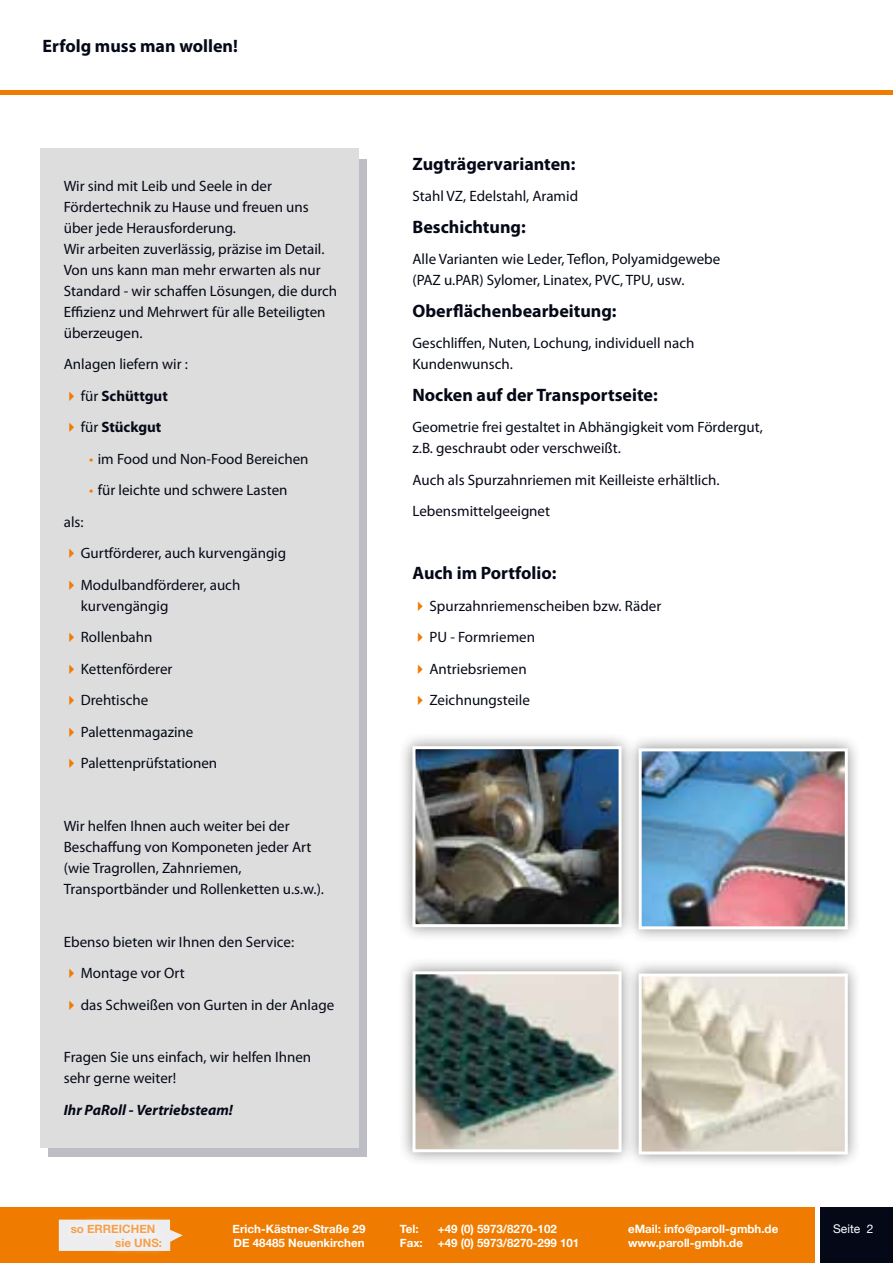
<style>
.page{position:relative;width:893px;height:1263px;background:#fff}
.page>*{position:absolute;margin:0;border:0;box-sizing:border-box;transform-origin:0 0}
.t1{font:700 18px "Myriad Pro";color:#050917}
.t2{font:15px/31.5px "Myriad Pro";color:#050917}
.t3{font:italic 700 15px "Myriad Pro";color:#050917}
.t4{font:12px "Helvetica Neue";color:#fff}
.t5{font:700 11.55px/13.8px "Helvetica Neue";color:#fff}
.t6{font:700 11.55px/13.8px "Helvetica Neue";color:#f59f4b}
.s1{font-weight:700}
.s2{color:#ef7c00}
</style>
<div class="page">
<div style="left:48px;top:159px;width:319px;height:998px;background:#bdbdc5"></div>
<div style="left:40px;top:148px;width:319px;height:999px;background:#ddd"></div>
<hr style="left:0;top:91px;width:893px;height:4px;background:#ef7c00">
<div style="left:0;top:1207px;width:814px;height:56px;background:#ef7c00"></div>
<div style="left:820px;top:1207px;width:73px;height:56px;background:#050917"></div>
<svg style="left:59px;top:1219px;width:124px;height:32px"></svg>
<svg style="left:62px;top:1218px;width:108px;height:35px;background:#efe3d9"></svg>
<div style="left:624px;top:734px;width:238px;height:209px;background:#1a1a18;opacity:.5"></div>
<img style="left:643px;top:752px;width:201px;height:173px">
<div style="left:639px;top:748px;width:209px;height:181px;border:3px solid #fff"></div>
<div style="left:624px;top:959px;width:238px;height:210px;background:#1a1a18;opacity:.5"></div>
<img style="left:643px;top:977px;width:201px;height:173px">
<div style="left:639px;top:973px;width:209px;height:181px;border:3px solid #fff"></div>
<div style="left:398px;top:732px;width:238px;height:209px;background:#1a1a18;opacity:.5"></div>
<img style="left:416px;top:750px;width:202px;height:173px">
<div style="left:412px;top:746px;width:210px;height:181px;border:3px solid #fff"></div>
<div style="left:398px;top:957px;width:238px;height:209px;background:#1a1a18;opacity:.5"></div>
<img style="left:416px;top:975px;width:202px;height:173px">
<div style="left:412px;top:971px;width:210px;height:181px;border:3px solid #fff"></div>
<p class="t1" style="left:43px;top:34px;width:197px">Erfolg muss man wollen!</p>
<p class="t2" style="left:64px;top:175px;width:275px;line-height:21px">Wir sind mit Leib und Seele in der Fördertechnik zu Hause und freuen uns über jede Herausforderung.<br>Wir arbeiten zuverlässig, präzise im Detail.<br>Von uns kann man mehr erwarten als nur Standard - wir schaffen Lösungen, die durch Effizienz und Mehrwert für alle Beteiligten überzeugen.</p>
<p class="t2" style="left:81px;top:348px;width:109px;text-indent:-17px">Anlagen liefern wir : für <span class="s1">Schüttgut </span>für <span class="s1">Stückgut</span></p>
<p class="t2" style="left:89px;top:442px;width:221px"><span class="s2">•</span> im Food und Non-Food Bereichen</p>
<p class="t2" style="left:89px;top:474px;width:200px"><span class="s2">•</span> für leichte und schwere Lasten</p>
<p class="t2" style="left:81px;top:505px;width:207px;text-indent:-17px">als:<br>Gurtförderer, auch kurvengängig<br>Modulbandförderer, auch</p>
<p class="t2" style="left:81px;top:589px;width:138px">kurvengängig<br>Rollenbahn<br>Kettenförderer<br>Drehtische<br>Palettenmagazine<br>Palettenprüfstationen</p>
<p class="t2" style="left:64px;top:815px;width:262px;line-height:21px">Wir helfen Ihnen auch weiter bei der Beschaffung von Komponeten jeder Art (wie Tragrollen, Zahnriemen, Transportbänder und Rollenketten u.s.w.).</p>
<p class="t2" style="left:81px;top:925px;width:255px;text-indent:-17px">Ebenso bieten wir Ihnen den Service:<br>Montage vor Ort<br>das Schweißen von Gurten in der Anlage</p>
<p class="t2" style="left:64px;top:1046px;width:249px;line-height:21px">Fragen Sie uns einfach, wir helfen Ihnen sehr gerne weiter!</p>
<p class="t3" style="left:64px;top:1100px;width:171px">Ihr PaRoll - Vertriebsteam!</p>
<p class="t1" style="left:412px;top:152px;width:165px">Zugträgervarianten:</p>
<p class="t2" style="left:412px;top:180px;width:167px">Stahl VZ, Edelstahl, Aramid</p>
<p class="t1" style="left:412px;top:215px;width:115px">Beschichtung:</p>
<p class="t2" style="left:412px;top:248px;width:309px;line-height:21px">Alle Varianten wie Leder, Teflon, Polyamidgewebe (PAZ u.PAR) Sylomer, Linatex, PVC, TPU, usw.</p>
<p class="t1" style="left:412px;top:299px;width:206px">Oberflächenbearbeitung:</p>
<p class="t2" style="left:412px;top:332px;width:283px;line-height:21px">Geschliffen, Nuten, Lochung, individuell nach<br>Kundenwunsch.</p>
<p class="t1" style="left:412px;top:383px;width:247px">Nocken auf der Transportseite:</p>
<p class="t2" style="left:412px;top:416px;width:352px;line-height:21px">Geometrie frei gestaltet in Abhängigkeit vom Fördergut, z.B. geschraubt oder verschweißt.</p>
<p class="t2" style="left:412px;top:463px;width:309px">Auch als Spurzahnriemen mit Keilleiste erhältlich.<br>Lebensmittelgeeignet</p>
<p class="t1" style="left:412px;top:561px;width:145px">Auch im Portfolio:</p>
<p class="t2" style="left:429px;top:589px;width:233px">Spurzahnriemenscheiben bzw. Räder<br>PU - Formriemen<br>Antriebsriemen<br>Zeichnungsteile</p>
<p class="t6" style="left:115px;top:1222px;width:48px;text-indent:-45px">so ERREICHEN sie UNS:</p>
<p class="t4" style="left:833px;top:1220px;width:42px">Seite 2</p>
<p class="t5" style="left:233px;top:1222px;width:134px">Erich-Kästner-Straße 29<br>DE 48485 Neuenkirchen</p>
<p class="t5" style="left:400px;top:1222px;width:20px">Tel:</p>
<p class="t5" style="left:438px;top:1222px;width:121px">+49 (0) 5973/8270-102</p>
<p class="t5" style="left:628px;top:1222px;width:152px">eMail: info@paroll-gmbh.de www.paroll-gmbh.de</p>
<p class="t5" style="left:400px;top:1236px;width:24px">Fax:</p>
<p class="t5" style="left:438px;top:1236px;width:143px">+49 (0) 5973/8270-299 101</p>
</div>
